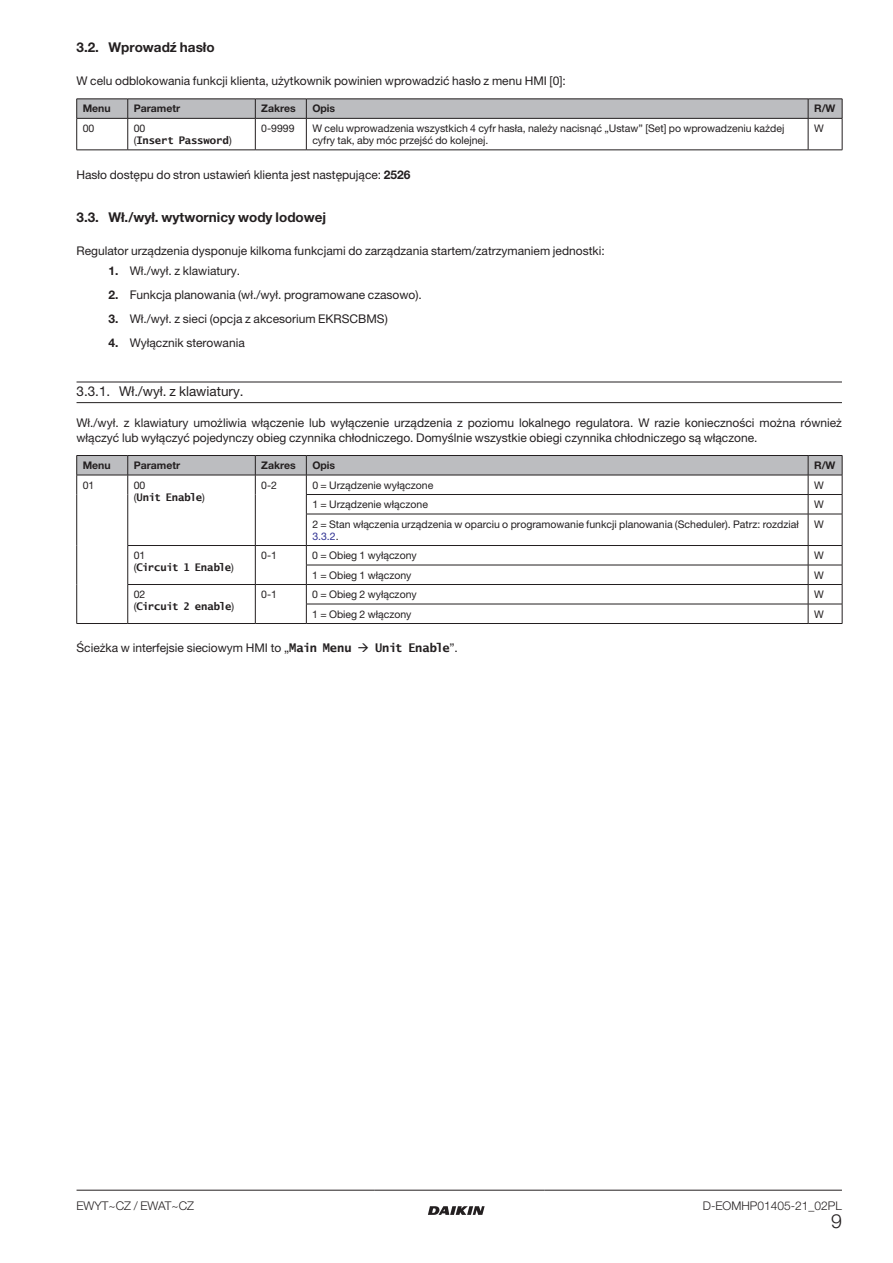
<style>
.page{position:relative;width:893px;height:1263px;background:#fff}
.page>*{position:absolute;margin:0;border:0;box-sizing:border-box;transform-origin:0 0}
.t1{font:300 19.5px "Helvetica Neue LT Pro";color:#231f20}
.t2{font:700 13.5px "Helvetica Neue LT Pro";color:#231f20}
.t3{font:13.5px "Helvetica Neue LT Pro";color:#231f20}
.t4{font:12px/15px "Helvetica Neue LT Pro";color:#231f20}
.t5{font:300 12px "Helvetica Neue LT Pro";color:#231f20}
.t6{font:10.5px/12px "Helvetica Neue LT Pro";color:#231f20}
.t7{font:700 10.5px "Helvetica Neue LT Pro";color:#231f20}
.t8{font:700 10.5px "Lucida Sans Typewriter";letter-spacing:-.035em;color:#231f20}
.t9{font:700 10.5px "Lucida Sans Typewriter";letter-spacing:-.015em;color:#231f20}
.s1{font-family:"Helvetica Neue LT Pro";font-weight:400}
.s2{font-weight:700}
.s3{color:#2e3092}
.s4{font-family:"Lucida Sans Typewriter";font-weight:700}
</style>
<div class="page">
<svg style="left:77px;top:1190px;width:765px;height:25px"></svg>
<hr style="left:77px;top:382px;width:765px;height:1px;background:#231f20">
<hr style="left:77px;top:402px;width:765px;height:1px;background:#231f20">
<svg style="left:76px;top:99px;width:767px;height:19px;background:#b6b7ba"></svg>
<hr style="left:77px;top:118px;width:51px;height:1px;background:#231f20">
<hr style="left:76px;top:119px;width:1px;height:31px;background:#231f20">
<hr style="left:128px;top:118px;width:127px;height:1px;background:#231f20">
<hr style="left:127px;top:119px;width:1px;height:31px;background:#231f20">
<hr style="left:255px;top:118px;width:51px;height:1px;background:#231f20">
<hr style="left:255px;top:119px;width:1px;height:31px;background:#231f20">
<hr style="left:306px;top:118px;width:502px;height:1px;background:#231f20">
<hr style="left:306px;top:119px;width:1px;height:31px;background:#231f20">
<hr style="left:808px;top:118px;width:34px;height:1px;background:#231f20">
<hr style="left:808px;top:119px;width:1px;height:31px;background:#231f20">
<hr style="left:842px;top:119px;width:1px;height:31px;background:#231f20">
<hr style="left:77px;top:150px;width:51px;height:1px;background:#231f20">
<hr style="left:128px;top:150px;width:127px;height:1px;background:#231f20">
<hr style="left:255px;top:150px;width:51px;height:1px;background:#231f20">
<hr style="left:306px;top:150px;width:502px;height:1px;background:#231f20">
<hr style="left:808px;top:150px;width:34px;height:1px;background:#231f20">
<svg style="left:76px;top:455px;width:767px;height:59px"></svg>
<hr style="left:76px;top:514px;width:1px;height:31px;background:#231f20">
<hr style="left:127px;top:514px;width:1px;height:31px;background:#231f20">
<hr style="left:255px;top:514px;width:1px;height:31px;background:#231f20">
<hr style="left:306px;top:514px;width:502px;height:1px;background:#231f20">
<hr style="left:306px;top:514px;width:1px;height:31px;background:#231f20">
<hr style="left:808px;top:514px;width:34px;height:1px;background:#231f20">
<hr style="left:808px;top:514px;width:1px;height:31px;background:#231f20">
<hr style="left:842px;top:514px;width:1px;height:31px;background:#231f20">
<hr style="left:128px;top:545px;width:127px;height:1px;background:#231f20">
<hr style="left:255px;top:545px;width:51px;height:1px;background:#231f20">
<hr style="left:306px;top:545px;width:502px;height:1px;background:#231f20">
<hr style="left:808px;top:545px;width:34px;height:1px;background:#231f20">
<hr style="left:306px;top:565px;width:502px;height:1px;background:#231f20">
<hr style="left:808px;top:565px;width:34px;height:1px;background:#231f20">
<hr style="left:128px;top:584px;width:127px;height:1px;background:#231f20">
<hr style="left:255px;top:584px;width:51px;height:1px;background:#231f20">
<hr style="left:306px;top:584px;width:502px;height:1px;background:#231f20">
<hr style="left:808px;top:584px;width:34px;height:1px;background:#231f20">
<svg style="left:76px;top:545px;width:1px;height:78px"></svg>
<svg style="left:127px;top:546px;width:1px;height:77px"></svg>
<svg style="left:255px;top:546px;width:1px;height:77px"></svg>
<hr style="left:306px;top:604px;width:502px;height:1px;background:#231f20">
<svg style="left:306px;top:546px;width:1px;height:77px"></svg>
<hr style="left:808px;top:604px;width:34px;height:1px;background:#231f20">
<svg style="left:808px;top:546px;width:1px;height:77px"></svg>
<svg style="left:842px;top:546px;width:1px;height:77px"></svg>
<hr style="left:77px;top:623px;width:51px;height:1px;background:#231f20">
<hr style="left:128px;top:623px;width:127px;height:1px;background:#231f20">
<hr style="left:255px;top:623px;width:51px;height:1px;background:#231f20">
<hr style="left:306px;top:623px;width:502px;height:1px;background:#231f20">
<hr style="left:808px;top:623px;width:34px;height:1px;background:#231f20">
<p class="t2" style="left:77px;top:39px;width:140px">3.2. Wprowadź hasło</p>
<p class="t4" style="left:77px;top:73px;width:491px">W celu odblokowania funkcji klienta, użytkownik powinien wprowadzić hasło z menu HMI [0]:</p>
<p class="t7" style="left:83px;top:102px;width:30px">Menu</p>
<p class="t7" style="left:134px;top:102px;width:48px">Parametr</p>
<p class="t7" style="left:261px;top:102px;width:36px">Zakres</p>
<p class="t7" style="left:312px;top:102px;width:24px">Opis</p>
<p class="t7" style="left:814px;top:102px;width:23px">R/W</p>
<p class="t6" style="left:83px;top:122px;width:13px">00</p>
<p class="t6" style="left:134px;top:122px;width:13px">00</p>
<p class="t9" style="left:134px;top:134px;width:100px"><span class="s1">(</span>Insert Password<span class="s1">)</span></p>
<p class="t6" style="left:261px;top:122px;width:35px">0-9999</p>
<p class="t6" style="left:312px;top:122px;width:473px">W celu wprowadzenia wszystkich 4 cyfr hasła, należy nacisnąć „Ustaw” [Set] po wprowadzeniu każdej cyfry tak, aby móc przejść do kolejnej.</p>
<p class="t6" style="left:814px;top:122px;width:11px">W</p>
<p class="t4" style="left:77px;top:167px;width:336px">Hasło dostępu do stron ustawień klienta jest następujące: <span class="s2">2526</span></p>
<p class="t2" style="left:77px;top:209px;width:251px">3.3. Wł./wył. wytwornicy wody lodowej</p>
<p class="t4" style="left:77px;top:243px;width:530px">Regulator urządzenia dysponuje kilkoma funkcjami do zarządzania startem/zatrzymaniem jednostki:</p>
<p class="t4" style="left:108px;top:263px;width:133px"><span class="s2">1.</span> Wł./wył. z klawiatury.</p>
<p class="t4" style="left:108px;top:287px;width:315px"><span class="s2">2.</span> Funkcja planowania (wł./wył. programowane czasowo).</p>
<p class="t4" style="left:108px;top:311px;width:281px"><span class="s2">3.</span> Wł./wył. z sieci (opcja z akcesorium EKRSCBMS)</p>
<p class="t4" style="left:108px;top:335px;width:138px"><span class="s2">4.</span> Wyłącznik sterowania</p>
<p class="t3" style="left:77px;top:384px;width:168px">3.3.1. Wł./wył. z klawiatury.</p>
<p class="t4" style="left:77px;top:415px;width:767px">Wł./wył. z klawiatury umożliwia włączenie lub wyłączenie urządzenia z poziomu lokalnego regulatora. W razie konieczności można również włączyć lub wyłączyć pojedynczy obieg czynnika chłodniczego. Domyślnie wszystkie obiegi czynnika chłodniczego są włączone.</p>
<p class="t7" style="left:83px;top:459px;width:30px">Menu</p>
<p class="t7" style="left:134px;top:459px;width:48px">Parametr</p>
<p class="t7" style="left:261px;top:459px;width:36px">Zakres</p>
<p class="t7" style="left:312px;top:459px;width:24px">Opis</p>
<p class="t7" style="left:814px;top:459px;width:23px">R/W</p>
<p class="t6" style="left:83px;top:479px;width:13px">01</p>
<p class="t6" style="left:134px;top:479px;width:13px">00</p>
<p class="t9" style="left:134px;top:491px;width:73px"><span class="s1">(</span>Unit Enable<span class="s1">)</span></p>
<p class="t6" style="left:261px;top:479px;width:17px">0-2</p>
<p class="t6" style="left:312px;top:479px;width:122px">0 = Urządzenie wyłączone</p>
<p class="t6" style="left:814px;top:479px;width:11px">W</p>
<p class="t6" style="left:312px;top:498px;width:117px">1 = Urządzenie włączone</p>
<p class="t6" style="left:814px;top:498px;width:11px">W</p>
<p class="t6" style="left:312px;top:518px;width:488px">2 = Stan włączenia urządzenia w oparciu o programowanie funkcji planowania (Scheduler). Patrz: rozdział<br><span class="s3">3.3.2</span>.</p>
<p class="t6" style="left:814px;top:518px;width:11px">W</p>
<p class="t6" style="left:134px;top:549px;width:13px">01</p>
<p class="t8" style="left:134px;top:561px;width:102px"><span class="s1">(</span>Circuit 1 Enable<span class="s1">)</span></p>
<p class="t6" style="left:261px;top:549px;width:17px">0-1</p>
<p class="t6" style="left:312px;top:549px;width:106px">0 = Obieg 1 wyłączony</p>
<p class="t6" style="left:814px;top:549px;width:11px">W</p>
<p class="t6" style="left:312px;top:569px;width:101px">1 = Obieg 1 włączony</p>
<p class="t6" style="left:814px;top:569px;width:11px">W</p>
<p class="t6" style="left:261px;top:588px;width:17px">0-1</p>
<p class="t6" style="left:312px;top:588px;width:106px">0 = Obieg 2 wyłączony</p>
<p class="t6" style="left:814px;top:588px;width:11px">W</p>
<p class="t6" style="left:312px;top:608px;width:101px">1 = Obieg 2 włączony</p>
<p class="t6" style="left:814px;top:608px;width:11px">W</p>
<p class="t4" style="left:77px;top:640px;width:383px">Ścieżka w interfejsie sieciowym HMI to „<span class="s4">Main Menu</span> → <span class="s4">Unit Enable</span>”.</p>
<p class="t6" style="left:134px;top:588px;width:13px">02</p>
<p class="t8" style="left:134px;top:600px;width:102px"><span class="s1">(</span>Circuit 2 enable<span class="s1">)</span></p>
<p class="t5" style="left:77px;top:1198px;width:119px">EWYT~CZ / EWAT~CZ</p>
<p class="t5" style="left:703px;top:1198px;width:141px">D-EOMHP01405-21_02PL</p>
<h1 class="t1" style="left:831px;top:1209px;width:12px">9</h1>
</div>
